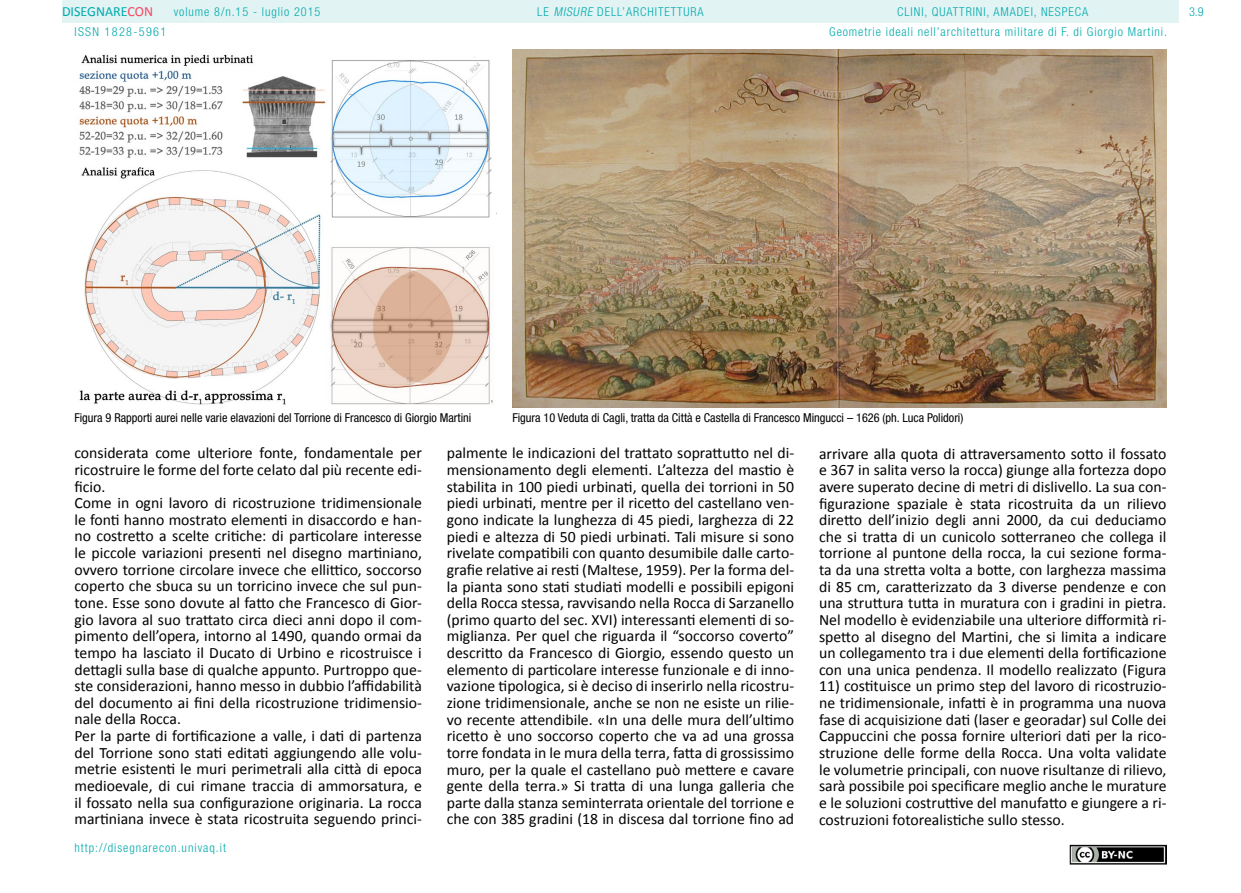
<style>
.page{position:relative;width:1241px;height:893px;background:#fff}
.page>*{position:absolute;margin:0;border:0;box-sizing:border-box;transform-origin:0 0}
.t1{font:15.75px/16.6px "Calibri";color:#000;text-align:justify}
.t2{font:14px "Calibri";color:#00aaad}
.t3{font:300 condensed 12.25px/19.4px "Helvetica Neue LT Std";letter-spacing:.075em;color:#00aaad}
.t4{font:condensed 12.25px "Helvetica Neue LT Std";color:#000}
.t5{font:300 condensed 12.25px "Helvetica Neue LT Std";letter-spacing:.11em;color:#00aaad}
.s1{color:#f24862}
.s2{font-style:italic}
</style>
<div class="page">
<div style="left:62px;top:0;width:1116px;height:23px;background:#e2f3f3"></div>
<img style="left:1069px;top:845px;width:97px;height:19px">
<img style="left:79px;top:54px;width:414px;height:351px">
<img style="left:512px;top:50px;width:654px;height:358px">
<p class="t2" style="left:62px;top:3px;width:93px">DISEGNARE<span class="s1">CON</span></p>
<p class="t3" style="left:897px;top:2px;width:13px">Clini</p>
<p class="t3" style="left:924px;top:2px;width:22px">, quattrini</p>
<p class="t3" style="left:986px;top:2px;width:15px">, amadei</p>
<p class="t3" style="left:174px;top:2px;width:148px">volume 8/n.15 - luglio 2015</p>
<p class="t3" style="left:537px;top:2px;width:168px">LE <span class="s2">MISURE</span> DELL’ARCHITETTURA</p>
<p class="t3" style="left:1188px;top:2px;width:16px">3.9</p>
<p class="t3" style="left:829px;top:2px;width:339px;text-indent:205px">, nespeca<br>Geometrie ideali nell’architettura militare di F. di Giorgio Martini.</p>
<p class="t5" style="left:74px;top:24px;width:93px">ISSN 1828-5961</p>
<p class="t4" style="left:74px;top:410px;width:398px">Figura 9 Rapporti aurei nelle varie elavazioni del Torrione di Francesco di Giorgio Martini</p>
<p class="t4" style="left:512px;top:410px;width:452px">Figura 10 Veduta di Cagli, tratta da Città e Castella di Francesco Mingucci – 1626 (ph. Luca Polidori)</p>
<p class="t1" style="left:74px;top:444px;width:349px;text-align:left">considerata come ulteriore fonte, fondamentale per ricostruire le forme del forte celato dal più recente edi&shy;ficio.<br>Come in ogni lavoro di ricostruzione tridimensionale le fonti hanno mostrato elementi in disaccordo e han&shy;no costretto a scelte critiche: di particolare interesse le piccole variazioni presenti nel disegno martiniano, ovvero torrione circolare invece che ellittico, soccorso coperto che sbuca su un torricino invece che sul pun&shy;tone. Esse sono dovute al fatto che Francesco di Gior&shy;gio lavora al suo trattato circa dieci anni dopo il com&shy;pimento dell’opera, intorno al 1490, quando ormai da tempo ha lasciato il Ducato di Urbino e ricostruisce i dettagli sulla base di qualche appunto. Purtroppo que&shy;ste considerazioni, hanno messo in dubbio l’affidabilità del documento ai fini della ricostruzione tridimensio&shy;nale della Rocca.<br>Per la parte di fortificazione a valle, i dati di partenza del Torrione sono stati editati aggiungendo alle volu&shy;metrie esistenti le muri perimetrali alla città di epoca medioevale, di cui rimane traccia di ammorsatura, e il fossato nella sua configurazione originaria. La rocca martiniana invece è stata ricostruita seguendo princi-</p>
<p class="t1" style="left:446px;top:444px;width:349px">palmente le indicazioni del trattato soprattutto nel di&shy;mensionamento degli elementi. L’altezza del mastio è stabilita in 100 piedi urbinati, quella dei torrioni in 50 piedi urbinati, mentre per il ricetto del castellano ven&shy;gono indicate la lunghezza di 45 piedi, larghezza di 22 piedi e altezza di 50 piedi urbinati. Tali misure si sono rivelate compatibili con quanto desumibile dalle carto&shy;grafie relative ai resti (Maltese, 1959). Per la forma del&shy;la pianta sono stati studiati modelli e possibili epigoni della Rocca stessa, ravvisando nella Rocca di Sarzanello (primo quarto del sec. XVI) interessanti elementi di so&shy;miglianza. Per quel che riguarda il “soccorso coverto” descritto da Francesco di Giorgio, essendo questo un elemento di particolare interesse funzionale e di inno&shy;vazione tipologica, si è deciso di inserirlo nella ricostru&shy;zione tridimensionale, anche se non ne esiste un rilie&shy;vo recente attendibile. «In una delle mura dell’ultimo ricetto è uno soccorso coperto che va ad una grossa torre fondata in le mura della terra, fatta di grossissimo muro, per la quale el castellano può mettere e cavare gente della terra.» Si tratta di una lunga galleria che parte dalla stanza seminterrata orientale del torrione e che con 385 gradini (18 in discesa dal torrione fino ad</p>
<p class="t1" style="left:819px;top:444px;width:349px">arrivare alla quota di attraversamento sotto il fossato e 367 in salita verso la rocca) giunge alla fortezza dopo avere superato decine di metri di dislivello. La sua con&shy;figurazione spaziale è stata ricostruita da un rilievo diretto dell’inizio degli anni 2000, da cui deduciamo che si tratta di un cunicolo sotterraneo che collega il torrione al puntone della rocca, la cui sezione forma&shy;ta da una stretta volta a botte, con larghezza massima di 85 cm, caratterizzato da 3 diverse pendenze e con una struttura tutta in muratura con i gradini in pietra.<br>Nel modello è evidenziabile una ulteriore difformità ri&shy;spetto al disegno del Martini, che si limita a indicare un collegamento tra i due elementi della fortificazione con una unica pendenza. Il modello realizzato (Figura</p>
<p class="t1" style="left:819px;top:677px;width:349px">11) costituisce un primo step del lavoro di ricostruzio&shy;ne tridimensionale, infatti è in programma una nuova fase di acquisizione dati (laser e georadar) sul Colle dei Cappuccini che possa fornire ulteriori dati per la rico&shy;struzione delle forme della Rocca. Una volta validate le volumetrie principali, con nuove risultanze di rilievo, sarà possibile poi specificare meglio anche le murature e le soluzioni costruttive del manufatto e giungere a ri&shy;costruzioni fotorealistiche sullo stesso.</p>
<p class="t3" style="left:74px;top:838px;width:153px">http://disegnarecon.univaq.it</p>
</div>
